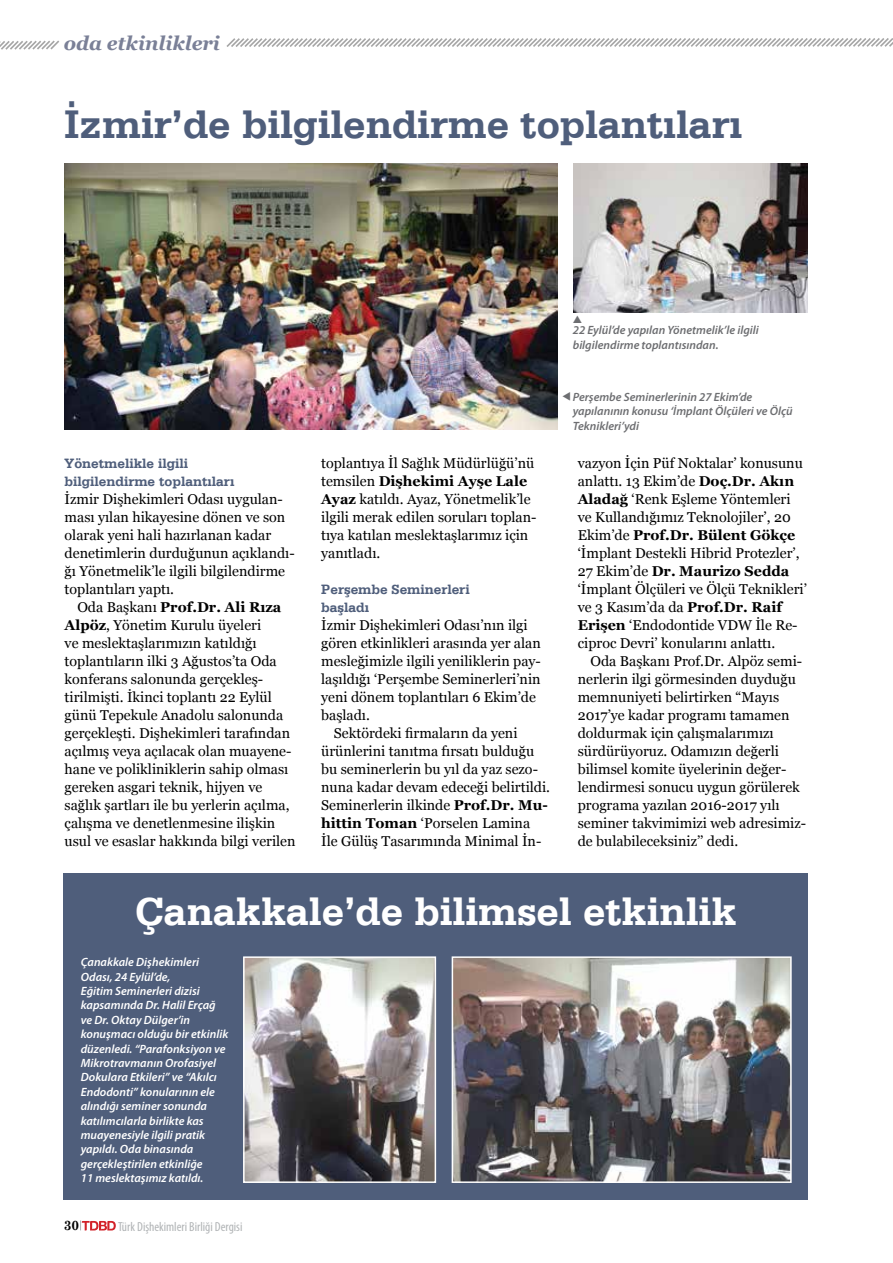
<style>
.page{position:relative;width:893px;height:1263px;background:#fff}
.page>*{position:absolute;margin:0;border:0;box-sizing:border-box;transform-origin:0 0}
.t1{font:700 42px "Serifa BT";color:#4f5e7b}
.t2{font:700 42px "Serifa BT";color:#fff}
.t3{font:italic 700 19.5px "Georgia";letter-spacing:-.005em;color:#7a8097}
.t4{font:14.25px/18px "Georgia";color:#000}
.t5{font:700 14.25px "Georgia";color:#000}
.t6{font:700 14.25px "Serifa BT";color:#4f5e7b}
.t7{font:700 13.5px "Century Schoolbook";color:#000}
.t8{font:condensed 13.05px "Myriad Pro";color:#b1b4b6}
.t9{font:italic 600 12px/14.4px "Myriad Pro";color:#fff}
.t10{font:italic 600 12px/14.4px "Myriad Pro";color:#6d6e71}
.s1{font-weight:400}
.s2{font-weight:700}
</style>
<div class="page">
<svg style="left:0;top:40px;width:59px;height:10px"></svg>
<svg style="left:226px;top:38px;width:667px;height:9px"></svg>
<svg style="left:80px;top:1220px;width:36px;height:10px"></svg>
<img style="left:574px;top:164px;width:234px;height:149px">
<img style="left:65px;top:164px;width:492px;height:265px">
<div style="left:64px;top:873px;width:744px;height:326px;background:#4f5e7b"></div>
<img style="left:246px;top:959px;width:187px;height:221px">
<div style="left:243px;top:956px;width:193px;height:227px;border:2px solid #fff"></div>
<img style="left:455px;top:959px;width:334px;height:221px">
<div style="left:452px;top:956px;width:340px;height:227px;border:2px solid #fff"></div>
<p class="t3" style="left:64px;top:32px;width:158px">oda etkinlikleri</p>
<p class="t1" style="left:65px;top:98px;width:679px">İzmir’de bilgilendirme toplantıları</p>
<p class="t10" style="left:573px;top:323px;width:188px">22 Eylül’de yapılan Yönetmelik’le ilgili bilgilendirme toplantısından.</p>
<p class="t6" style="left:65px;top:454px;width:125px">Yönetmelikle ilgili</p>
<p class="t6" style="left:65px;top:472px;width:171px">bilgilendirme toplantıları</p>
<p class="t4" style="left:65px;top:490px;width:220px">İzmir Dişhekimleri Odası uygulan-</p>
<p class="t4" style="left:65px;top:508px;width:222px">ması yılan hikayesine dönen ve son</p>
<p class="t4" style="left:65px;top:526px;width:208px">olarak yeni hali hazırlanan kadar</p>
<p class="t4" style="left:65px;top:544px;width:232px">denetimlerin durduğunun açıklandı-</p>
<p class="t4" style="left:65px;top:562px;width:222px">ğı Yönetmelik’le ilgili bilgilendirme</p>
<p class="t4" style="left:65px;top:580px;width:111px">toplantıları yaptı.</p>
<p class="t5" style="left:77px;top:599px;width:205px"><span class="s1">Oda Başkanı</span> Prof.Dr. Ali Rıza</p>
<p class="t4" style="left:65px;top:616px;width:198px"><span class="s2">Alpöz</span>, Yönetim Kurulu üyeleri</p>
<p class="t4" style="left:65px;top:634px;width:193px">ve meslektaşlarımızın katıldığı</p>
<p class="t4" style="left:65px;top:652px;width:214px">toplantıların ilki 3 Ağustos’ta Oda</p>
<p class="t4" style="left:65px;top:670px;width:200px">konferans salonunda gerçekleş-</p>
<p class="t4" style="left:65px;top:688px;width:209px">tirilmişti. İkinci toplantı 22 Eylül</p>
<p class="t4" style="left:65px;top:706px;width:220px">günü Tepekule Anadolu salonunda</p>
<p class="t4" style="left:65px;top:724px;width:227px">gerçekleşti. Dişhekimleri tarafından</p>
<p class="t4" style="left:65px;top:742px;width:228px">açılmış veya açılacak olan muayene-</p>
<p class="t4" style="left:65px;top:760px;width:225px">hane ve polikliniklerin sahip olması</p>
<p class="t4" style="left:65px;top:778px;width:199px">gereken asgari teknik, hijyen ve</p>
<p class="t4" style="left:65px;top:796px;width:226px">sağlık şartları ile bu yerlerin açılma,</p>
<p class="t4" style="left:65px;top:814px;width:212px">çalışma ve denetlenmesine ilişkin</p>
<p class="t4" style="left:65px;top:832px;width:232px">usul ve esaslar hakkında bilgi verilen</p>
<p class="t4" style="left:321px;top:454px;width:217px">toplantıya İl Sağlık Müdürlüğü’nü temsilen <span class="s2">Dişhekimi Ayşe Lale<br>Ayaz</span> katıldı. Ayaz, Yönetmelik’le ilgili merak edilen soruları toplan&shy;tıya katılan meslektaşlarımız için yanıtladı.</p>
<p class="t6" style="left:321px;top:580px;width:150px">Perşembe Seminerleri</p>
<p class="t6" style="left:321px;top:598px;width:49px">başladı</p>
<p class="t4" style="left:321px;top:616px;width:208px">İzmir Dişhekimleri Odası’nın ilgi</p>
<p class="t4" style="left:321px;top:634px;width:221px">gören etkinlikleri arasında yer alan</p>
<p class="t4" style="left:321px;top:652px;width:221px">mesleğimizle ilgili yeniliklerin pay-</p>
<p class="t4" style="left:321px;top:670px;width:221px">laşıldığı ‘Perşembe Seminerleri’nin</p>
<p class="t4" style="left:321px;top:688px;width:216px">yeni dönem toplantıları 6 Ekim’de</p>
<p class="t4" style="left:321px;top:706px;width:50px">başladı.</p>
<p class="t4" style="left:334px;top:724px;width:185px">Sektördeki firmaların da yeni</p>
<p class="t4" style="left:321px;top:742px;width:215px">ürünlerini tanıtma fırsatı bulduğu</p>
<p class="t4" style="left:321px;top:760px;width:218px">bu seminerlerin bu yıl da yaz sezo-</p>
<p class="t4" style="left:321px;top:778px;width:230px">nuna kadar devam edeceği belirtildi.</p>
<p class="t4" style="left:321px;top:796px;width:228px">Seminerlerin ilkinde <span class="s2">Prof.Dr. Mu-</span></p>
<p class="t4" style="left:321px;top:814px;width:211px"><span class="s2">hittin Toman</span> ‘Porselen Lamina</p>
<p class="t4" style="left:321px;top:832px;width:222px">İle Gülüş Tasarımında Minimal İn-</p>
<p class="t10" style="left:573px;top:389px;width:221px">Perşembe Seminerlerinin 27 Ekim’de yapılanının konusu ‘İmplant Ölçüleri ve Ölçü<br>Teknikleri’ydi</p>
<p class="t4" style="left:578px;top:454px;width:227px">vazyon İçin Püf Noktalar’ konusunu</p>
<p class="t4" style="left:578px;top:472px;width:218px">anlattı. 13 Ekim’de <span class="s2">Doç.Dr. Akın</span></p>
<p class="t4" style="left:578px;top:490px;width:214px"><span class="s2">Aladağ</span> ‘Renk Eşleme Yöntemleri</p>
<p class="t4" style="left:578px;top:508px;width:215px">ve Kullandığımız Teknolojiler’, 20</p>
<p class="t5" style="left:578px;top:527px;width:219px"><span class="s1">Ekim’de</span> Prof.Dr. Bülent Gökçe</p>
<p class="t4" style="left:578px;top:544px;width:223px">‘İmplant Destekli Hibrid Protezler’,</p>
<p class="t5" style="left:578px;top:563px;width:213px"><span class="s1">27 Ekim’de</span> Dr. Maurizo Sedda</p>
<p class="t4" style="left:578px;top:580px;width:231px">‘İmplant Ölçüleri ve Ölçü Teknikleri’</p>
<p class="t4" style="left:578px;top:598px;width:206px">ve 3 Kasım’da da <span class="s2">Prof.Dr. Raif</span></p>
<p class="t4" style="left:578px;top:616px;width:221px"><span class="s2">Erişen</span> ‘Endodontide VDW İle Re-</p>
<p class="t4" style="left:578px;top:634px;width:199px">ciproc Devri’ konularını anlattı.</p>
<p class="t4" style="left:590px;top:652px;width:213px">Oda Başkanı Prof.Dr. Alpöz semi-</p>
<p class="t4" style="left:578px;top:670px;width:220px">nerlerin ilgi görmesinden duyduğu</p>
<p class="t4" style="left:578px;top:688px;width:203px">memnuniyeti belirtirken “Mayıs</p>
<p class="t4" style="left:578px;top:706px;width:213px">2017’ye kadar programı tamamen</p>
<p class="t4" style="left:578px;top:724px;width:197px">doldurmak için çalışmalarımızı</p>
<p class="t4" style="left:578px;top:742px;width:203px">sürdürüyoruz. Odamızın değerli</p>
<p class="t4" style="left:578px;top:760px;width:210px">bilimsel komite üyelerinin değer-</p>
<p class="t4" style="left:578px;top:778px;width:224px">lendirmesi sonucu uygun görülerek</p>
<p class="t4" style="left:578px;top:796px;width:204px">programa yazılan 2016-2017 yılı</p>
<p class="t4" style="left:578px;top:814px;width:230px">seminer takvimimizi web adresimiz-</p>
<p class="t4" style="left:578px;top:832px;width:162px">de bulabileceksiniz’’ dedi.</p>
<p class="t2" style="left:135px;top:885px;width:603px">Çanakkale’de bilimsel etkinlik</p>
<p class="t9" style="left:81px;top:955px;width:149px">Çanakkale Dişhekimleri<br>Odası, 24 Eylül’de,<br>Eğitim Seminerleri dizisi kapsamında Dr. Halil Erçağ ve Dr. Oktay Dülger’in konuşmacı olduğu bir etkinlik düzenledi. “Parafonksiyon ve<br>Mikrotravmanın Orofasiyel<br>Dokulara Etkileri” ve “Akılcı<br>Endodonti” konularının ele alındığı seminer sonunda katılımcılarla birlikte kas muayenesiyle ilgili pratik yapıldı. Oda binasında gerçekleştirilen etkinliğe<br>11 meslektaşımız katıldı.</p>
<p class="t7" style="left:64px;top:1215px;width:17px">30</p>
<p class="t8" style="left:118px;top:1218px;width:126px">Türk Dişhekimleri Birliği Dergisi</p>
</div>
